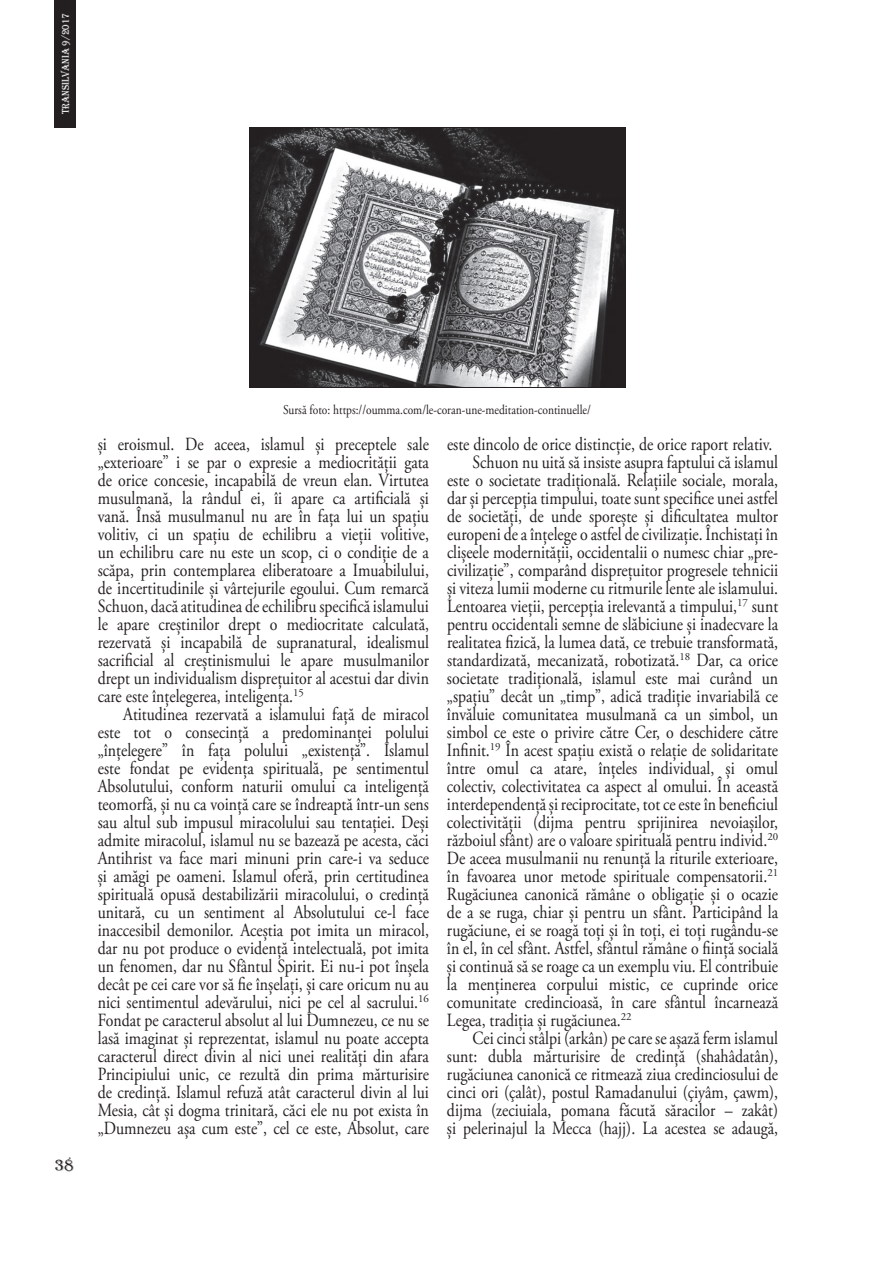
<style>
.page{position:relative;width:893px;height:1263px;background:#fff}
.page>*{position:absolute;margin:0;border:0;box-sizing:border-box;transform-origin:0 0}
.t1{font:18.6px/18px "Adobe Garamond Pro";color:#231f20;text-align:justify;scale:.85 1}
.t2{font:16.5px "Algerian";color:#231f20}
.t3{font:13.5px "Adobe Garamond Pro";color:#231f20;scale:.85 1}
.t4{font:10.5px "Algerian";color:#fff;scale:.9 1}
</style>
<div class="page">
<div style="left:54px;top:0;width:22px;height:128px;background:#231f20"></div>
<img style="left:251px;top:129px;width:372px;height:257px">
<div style="left:249px;top:127px;width:376px;height:261px;border:1px solid #231f20"></div>
<p class="t4" style="left:60px;top:114px;width:114px;rotate:-90deg">transilvania 9/2017</p>
<p class="t2" style="left:54px;top:1157px;width:21px">38</p>
<p class="t3" style="left:283px;top:402px;width:363px">Sursă foto: https://oumma.com/le-coran-une-meditation-continuelle/</p>
<p class="t1" style="left:98px;top:436px;width:391px">și eroismul. De aceea, islamul și preceptele sale „exterioare” i se par o expresie a mediocrității gata de orice concesie, incapabilă de vreun elan. Virtutea musulmană, la rândul ei, îi apare ca artificială și vană. Însă musulmanul nu are în fața lui un spațiu volitiv, ci un spațiu de echilibru a vieții volitive, un echilibru care nu este un scop, ci o condiție de a scăpa, prin contemplarea eliberatoare a Imuabilului, de incertitudinile și vârtejurile egoului. Cum remarcă Schuon, dacă atitudinea de echilibru specifică islamului le apare creștinilor drept o mediocritate calculată, rezervată și incapabilă de supranatural, idealismul sacrificial al creștinismului le apare musulmanilor drept un individualism disprețuitor al acestui dar divin care este înțelegerea, inteligența.<sup>15</sup></p>
<p class="t1" style="left:98px;top:706px;width:391px;text-indent:26px">Atitudinea rezervată a islamului față de miracol este tot o consecință a predominanței polului „înțelegere” în fața polului „existență”. Islamul este fondat pe evidența spirituală, pe sentimentul Absolutului, conform naturii omului ca inteligență teomorfă, și nu ca voință care se îndreaptă într-un sens sau altul sub impusul miracolului sau tentației. Deși admite miracolul, islamul nu se bazează pe acesta, căci Antihrist va face mari minuni prin care-i va seduce și amăgi pe oameni. Islamul oferă, prin certitudinea spirituală opusă destabilizării miracolului, o credință unitară, cu un sentiment al Absolutului ce-l face inaccesibil demonilor. Aceștia pot imita un miracol, dar nu pot produce o evidență intelectuală, pot imita un fenomen, dar nu Sfântul Spirit. Ei nu-i pot înșela decât pe cei care vor să fie înșelați, și care oricum nu au nici sentimentul adevărului, nici pe cel al sacrului.<sup>16<br></sup>Fondat pe caracterul absolut al lui Dumnezeu, ce nu se lasă imaginat și reprezentat, islamul nu poate accepta caracterul direct divin al nici unei realități din afara Principiului unic, ce rezultă din prima mărturisire de credință. Islamul refuză atât caracterul divin al lui Mesia, cât și dogma trinitară, căci ele nu pot exista în „Dumnezeu așa cum este”, cel ce este, Absolut, care</p>
<p class="t1" style="left:447px;top:436px;width:384px">este dincolo de orice distincție, de orice raport relativ.</p>
<p class="t1" style="left:472px;top:454px;width:361px">Schuon nu uită să insiste asupra faptului că islamul</p>
<p class="t1" style="left:447px;top:472px;width:391px">este o societate tradițională. Relațiile sociale, morala,</p>
<p class="t1" style="left:447px;top:490px;width:391px">dar și percepția timpului, toate sunt specifice unei astfel</p>
<p class="t1" style="left:447px;top:508px;width:391px">de societăți, de unde sporește și dificultatea multor</p>
<p class="t1" style="left:447px;top:526px;width:391px">europeni de a înțelege o astfel de civilizație. Închistați în</p>
<p class="t1" style="left:447px;top:544px;width:391px">clișeele modernității, occidentalii o numesc chiar „pre-</p>
<p class="t1" style="left:447px;top:562px;width:391px">civilizație”, comparând disprețuitor progresele tehnicii</p>
<p class="t1" style="left:447px;top:580px;width:391px">și viteza lumii moderne cu ritmurile lente ale islamului.</p>
<p class="t1" style="left:447px;top:598px;width:391px">Lentoarea vieții, percepția irelevantă a timpului,<sup>17</sup> sunt</p>
<p class="t1" style="left:447px;top:616px;width:391px">pentru occidentali semne de slăbiciune și inadecvare la</p>
<p class="t1" style="left:447px;top:634px;width:391px">realitatea fizică, la lumea dată, ce trebuie transformată,</p>
<p class="t1" style="left:447px;top:652px;width:391px">standardizată, mecanizată, robotizată.<sup>18</sup> Dar, ca orice</p>
<p class="t1" style="left:447px;top:670px;width:391px">societate tradițională, islamul este mai curând un</p>
<p class="t1" style="left:447px;top:688px;width:391px">„spațiu” decât un „timp”, adică tradiție invariabilă ce</p>
<p class="t1" style="left:447px;top:706px;width:391px">învăluie comunitatea musulmană ca un simbol, un</p>
<p class="t1" style="left:447px;top:724px;width:391px">simbol ce este o privire către Cer, o deschidere către</p>
<p class="t1" style="left:447px;top:742px;width:391px">Infinit.<sup>19</sup> În acest spațiu există o relație de solidaritate</p>
<p class="t1" style="left:447px;top:760px;width:391px">între omul ca atare, înțeles individual, și omul</p>
<p class="t1" style="left:447px;top:778px;width:391px">colectiv, colectivitatea ca aspect al omului. În această</p>
<p class="t1" style="left:447px;top:796px;width:391px">interdependență și reciprocitate, tot ce este în beneficiul</p>
<p class="t1" style="left:447px;top:814px;width:391px">colectivității (dijma pentru sprijinirea nevoiașilor,</p>
<p class="t1" style="left:447px;top:832px;width:391px">războiul sfânt) are o valoare spirituală pentru individ.<sup>20</sup></p>
<p class="t1" style="left:447px;top:850px;width:391px">De aceea musulmanii nu renunță la riturile exterioare,</p>
<p class="t1" style="left:447px;top:868px;width:391px">în favoarea unor metode spirituale compensatorii.<sup>21</sup></p>
<p class="t1" style="left:447px;top:886px;width:391px">Rugăciunea canonică rămâne o obligație și o ocazie</p>
<p class="t1" style="left:447px;top:904px;width:391px">de a se ruga, chiar și pentru un sfânt. Participând la</p>
<p class="t1" style="left:447px;top:922px;width:391px">rugăciune, ei se roagă toți și în toți, ei toți rugându-se</p>
<p class="t1" style="left:447px;top:940px;width:391px">în el, în cel sfânt. Astfel, sfântul rămâne o ființă socială</p>
<p class="t1" style="left:447px;top:958px;width:391px">și continuă să se roage ca un exemplu viu. El contribuie</p>
<p class="t1" style="left:447px;top:976px;width:391px">la menținerea corpului mistic, ce cuprinde orice</p>
<p class="t1" style="left:447px;top:994px;width:391px">comunitate credincioasă, în care sfântul încarnează</p>
<p class="t1" style="left:447px;top:1012px;width:219px">Legea, tradiția și rugăciunea.<sup>22</sup></p>
<p class="t1" style="left:472px;top:1030px;width:361px">Cei cinci stâlpi (arkân) pe care se așază ferm islamul</p>
<p class="t1" style="left:447px;top:1048px;width:391px">sunt: dubla mărturisire de credință (shahâdatân),</p>
<p class="t1" style="left:447px;top:1066px;width:391px">rugăciunea canonică ce ritmează ziua credinciosului de</p>
<p class="t1" style="left:447px;top:1084px;width:391px">cinci ori (çalât), postul Ramadanului (çiyâm, çawm),</p>
<p class="t1" style="left:447px;top:1102px;width:391px">dijma (zeciuiala, pomana făcută săracilor – zakât)</p>
<p class="t1" style="left:447px;top:1120px;width:391px">și pelerinajul la Mecca (hajj). La acestea se adaugă,</p>
</div>
